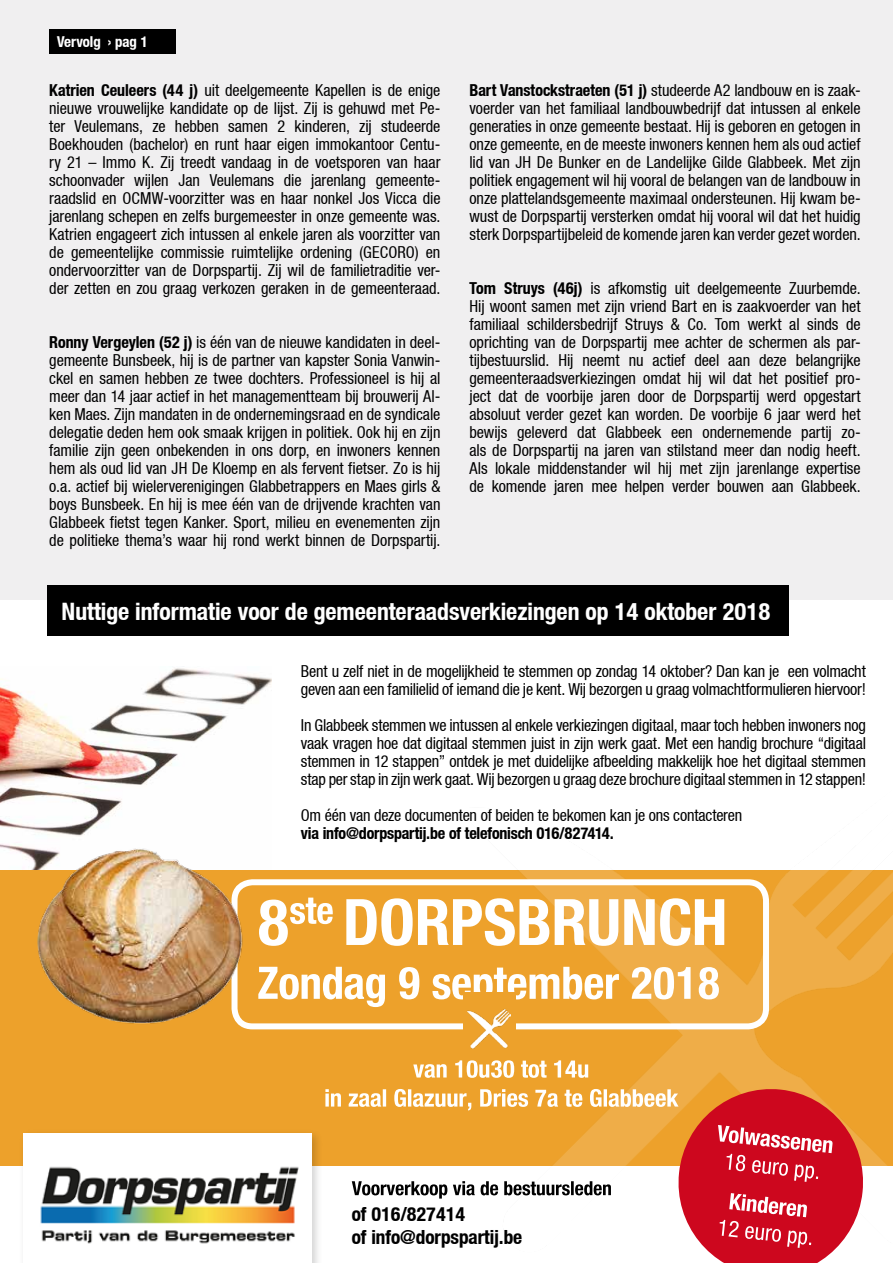
<style>
.page{position:relative;width:893px;height:1263px;background:#fff}
.page>*{position:absolute;margin:0;border:0;box-sizing:border-box;transform-origin:0 0}
.t1{font:24px "Heavenetica Cond 7 Bold SH";color:#fff}
.t2{font:19.5px/22.5px "Heavenetica Cond 7 Bold SH";color:#000}
.t3{font:16.5px/18px "Heavenetica Cond 5 SH";letter-spacing:-.01em;color:#000;text-align:justify}
.t4{font:16.5px "Heavenetica Cond 7 Bold SH";letter-spacing:-.01em;color:#000}
.t5{font:15px "Heavenetica Cond 7 Bold SH";letter-spacing:-.005em;color:#fff}
.s1{font-family:"Heavenetica Cond 7 Bold SH"}
</style>
<div class="page">
<img style="left:0;top:668px;width:272px;height:168px">
<div style="left:0;top:0;width:893px;height:600px;background:#f0eff0"></div>
<div style="left:0;top:870px;width:893px;height:295px;background:#eda12b"></div>
<img style="left:516px;top:870px;width:377px;height:296px">
<svg style="left:287px;top:967px;width:432px;height:40px"></svg>
<svg style="left:287px;top:897px;width:437px;height:49px"></svg>
<svg style="left:413px;top:1060px;width:175px;height:18px"></svg>
<svg style="left:325px;top:1084px;width:543px;height:179px"></svg>
<div style="left:19px;top:1129px;width:304px;height:134px;background:#000;opacity:.18"></div>
<img style="left:24px;top:1134px;width:288px;height:129px">
<div style="left:232px;top:879px;width:537px;height:150px;border:6px solid #fff;border-radius:18px"></div>
<div style="left:464px;top:992px;width:52px;height:43px;background:#eda12b"></div>
<img style="left:468px;top:1009px;width:42px;height:40px">
<div style="left:49px;top:29px;width:126px;height:25px;background:#000"></div>
<div style="left:47px;top:586px;width:742px;height:50px;background:#000"></div>
<img style="left:0;top:844px;width:287px;height:186px">
<p class="t5" style="left:57px;top:32px;width:92px">Vervolg › pag 1</p>
<p class="t3" style="left:49px;top:80px;width:393px"><span class="s1">Katrien Ceuleers (44 j)</span> uit deelgemeente Kapellen is de enige nieuwe vrouwelijke kandidate op de lijst. Zij is gehuwd met Pe&shy;ter Veulemans, ze hebben samen 2 kinderen, zij studeerde Boekhouden (bachelor) en runt haar eigen immokantoor Centu&shy;ry 21 – Immo K. Zij treedt vandaag in de voetsporen van haar schoonvader wijlen Jan Veulemans die jarenlang gemeente&shy;raadslid en OCMW-voorzitter was en haar nonkel Jos Vicca die jarenlang schepen en zelfs burgemeester in onze gemeente was.<br>Katrien engageert zich intussen al enkele jaren als voorzitter van de gemeentelijke commissie ruimtelijke ordening (GECORO) en ondervoorzitter van de Dorpspartij. Zij wil de familietraditie ver&shy;der zetten en zou graag verkozen geraken in de gemeenteraad.</p>
<p class="t3" style="left:49px;top:333px;width:393px"><span class="s1">Ronny Vergeylen (52 j)</span> is één van de nieuwe kandidaten in deel&shy;gemeente Bunsbeek, hij is de partner van kapster Sonia Vanwin&shy;ckel en samen hebben ze twee dochters. Professioneel is hij al meer dan 14 jaar actief in het managementteam bij brouwerij Al&shy;ken Maes. Zijn mandaten in de ondernemingsraad en de syndicale delegatie deden hem ook smaak krijgen in politiek. Ook hij en zijn familie zijn geen onbekenden in ons dorp, en inwoners kennen hem als oud lid van JH De Kloemp en als fervent fietser. Zo is hij o.a. actief bij wielerverenigingen Glabbetrappers en Maes girls &amp; boys Bunsbeek. En hij is mee één van de drijvende krachten van Glabbeek fietst tegen Kanker. Sport, milieu en evenementen zijn de politieke thema’s waar hij rond werkt binnen de Dorpspartij.</p>
<p class="t3" style="left:469px;top:81px;width:393px"><span class="s1">Bart Vanstockstraeten (51 j)</span> studeerde A2 landbouw en is zaak&shy;voerder van het familiaal landbouwbedrijf dat intussen al enkele generaties in onze gemeente bestaat. Hij is geboren en getogen in onze gemeente, en de meeste inwoners kennen hem als oud actief lid van JH De Bunker en de Landelijke Gilde Glabbeek. Met zijn politiek engagement wil hij vooral de belangen van de landbouw in onze plattelandsgemeente maximaal ondersteunen. Hij kwam be&shy;wust de Dorpspartij versterken omdat hij vooral wil dat het huidig sterk Dorpspartijbeleid de komende jaren kan verder gezet worden.</p>
<p class="t3" style="left:469px;top:279px;width:393px"><span class="s1">Tom Struys (46j)</span> is afkomstig uit deelgemeente Zuurbemde.<br>Hij woont samen met zijn vriend Bart en is zaakvoerder van het familiaal schildersbedrijf Struys &amp; Co. Tom werkt al sinds de oprichting van de Dorpspartij mee achter de schermen als par&shy;tijbestuurslid. Hij neemt nu actief deel aan deze belangrijke gemeenteraadsverkiezingen omdat hij wil dat het positief pro&shy;ject dat de voorbije jaren door de Dorpspartij werd opgestart absoluut verder gezet kan worden. De voorbije 6 jaar werd het bewijs geleverd dat Glabbeek een ondernemende partij zo&shy;als de Dorpspartij na jaren van stilstand meer dan nodig heeft.<br>Als lokale middenstander wil hij met zijn jarenlange expertise de komende jaren mee helpen verder bouwen aan Glabbeek.</p>
<h1 class="t1" style="left:62px;top:596px;width:710px">Nuttige informatie voor de gemeenteraadsverkiezingen op 14 oktober 2018</h1>
<p class="t3" style="left:301px;top:661px;width:567px">Bent u zelf niet in de mogelijkheid te stemmen op zondag 14 oktober? Dan kan je een volmacht geven aan een familielid of iemand die je kent. Wij bezorgen u graag volmachtformulieren hiervoor!</p>
<p class="t3" style="left:301px;top:715px;width:567px">In Glabbeek stemmen we intussen al enkele verkiezingen digitaal, maar toch hebben inwoners nog vaak vragen hoe dat digitaal stemmen juist in zijn werk gaat. Met een handig brochure “digitaal stemmen in 12 stappen” ontdek je met duidelijke afbeelding makkelijk hoe het digitaal stemmen stap per stap in zijn werk gaat. Wij bezorgen u graag deze brochure digitaal stemmen in 12 stappen!</p>
<p class="t3" style="left:301px;top:805px;width:443px">Om één van deze documenten of beiden te bekomen kan je ons contacteren</p>
<p class="t4" style="left:301px;top:822px;width:314px">via info@dorpspartij.be of telefonisch 016/827414.</p>
<p class="t2" style="left:352px;top:1202px;width:172px">of 016/827414<br>of info@dorpspartij.be</p>
</div>
